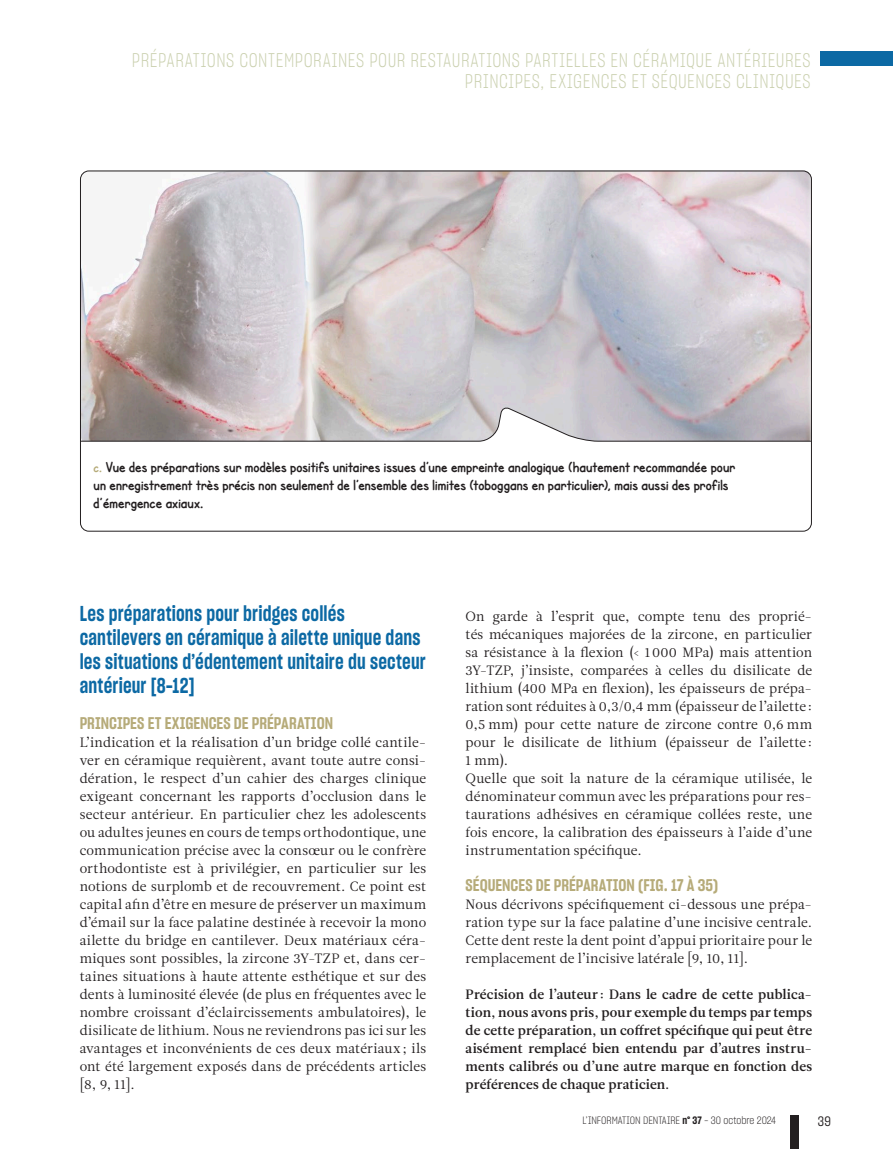
<style>
.page{position:relative;width:893px;height:1149px;background:#fff}
.page>*{position:absolute;margin:0;border:0;box-sizing:border-box;transform-origin:0 0}
._2022-ID-Inter_1{font:21px/24px "Sharp Grotesk Semi Bold 15";letter-spacing:.01em;color:#0c69a4;scale:.91 1}
.t1{font:19.5px/21px "Sharp Grotesk Light 15";letter-spacing:.035em;color:#c9cfad;text-align:right;scale:.9 1}
._2022-ID-Inter_2{font:16.5px "Sharp Grotesk Semi Bold 15";color:#b6ab79}
._2022-ID-Legende{font:700 15px/18px "SF Cartoonist Hand";letter-spacing:.005em;color:#231f20}
._2022-ID-Texte_courant{font:13.5px/18px "Leitura News Roman 1";letter-spacing:.01em;color:#231f20;text-align:justify}
._2022-ID-Texte_courant-2{font:13.5px/18px "Leitura News Roman 3";letter-spacing:.01em;color:#231f20;text-align:justify}
.t2{font:13.5px "Sharp Grotesk Book 15";color:#231f20}
.t3{font:10.5px "Sharp Grotesk Light 15";color:#231f20}
.s1{font-size:13.5px;color:#b6ab79}
.s2{font-family:"Sharp Grotesk Semi Bold 15"}
</style>
<div class="page">
<div style="left:821px;top:51px;width:72px;height:15px;background:#0c69a4"></div>
<div style="left:791px;top:1114px;width:8px;height:34px;background:#231f20"></div>
<img style="left:82px;top:172px;width:728px;height:234px">
<svg style="left:80px;top:406px;width:731px;height:125px"></svg>
<h2 class="t1" style="left:132px;top:48px;width:755px">PRÉPARATIONS CONTEMPORAINES POUR RESTAURATIONS PARTIELLES EN CÉRAMIQUE ANTÉRIEURES<br>PRINCIPES, EXIGENCES ET SÉQUENCES CLINIQUES</h2>
<p class="_2022-ID-Legende" style="left:94px;top:458px;width:643px"><span class="s1">c.</span> Vue des préparations sur modèles positifs unitaires issues d’une empreinte analogique (hautement recommandée pour un enregistrement très précis non seulement de l’ensemble des limites (toboggans en particulier), mais aussi des profils d’émergence axiaux.</p>
<p class="_2022-ID-Inter_1" style="left:80px;top:600px;width:382px">Les préparations pour bridges collés cantilevers en céramique à ailette unique dans les situations d’édentement unitaire du secteur antérieur [8-12]</p>
<p class="_2022-ID-Inter_2" style="left:80px;top:711px;width:255px">PRINCIPES ET EXIGENCES DE PRÉPARATION</p>
<p class="_2022-ID-Texte_courant" style="left:80px;top:733px;width:348px">L’indication et la réalisation d’un bridge collé cantile&shy;ver en céramique requièrent, avant toute autre consi&shy;dération, le respect d’un cahier des charges clinique exigeant concernant les rapports d’occlusion dans le secteur antérieur. En particulier chez les adolescents ou adultes jeunes en cours de temps orthodontique, une communication précise avec la consœur ou le confrère orthodontiste est à privilégier, en particulier sur les notions de surplomb et de recouvrement. Ce point est capital afin d’être en mesure de préserver un maximum d’émail sur la face palatine destinée à recevoir la mono ailette du bridge en cantilever. Deux matériaux céra&shy;miques sont possibles, la zircone 3Y-TZP et, dans cer&shy;taines situations à haute attente esthétique et sur des dents à luminosité élevée (de plus en fréquentes avec le nombre croissant d’éclaircissements ambulatoires), le disilicate de lithium. Nous ne reviendrons pas ici sur les avantages et inconvénients de ces deux matériaux; ils ont été largement exposés dans de précédents articles [8, 9, 11].</p>
<p class="_2022-ID-Texte_courant" style="left:466px;top:607px;width:348px">On garde à l’esprit que, compte tenu des proprié&shy;tés mécaniques majorées de la zircone, en particulier sa résistance à la flexion (&lt; 1000 MPa) mais attention 3Y-TZP, j’insiste, comparées à celles du disilicate de lithium (400 MPa en flexion), les épaisseurs de prépa&shy;ration sont réduites à 0,3/0,4 mm (épaisseur de l’ailette :<br>0,5 mm) pour cette nature de zircone contre 0,6 mm pour le disilicate de lithium (épaisseur de l’ailette:<br>1 mm).</p>
<p class="_2022-ID-Texte_courant" style="left:466px;top:769px;width:348px">Quelle que soit la nature de la céramique utilisée, le dénominateur commun avec les préparations pour res&shy;taurations adhésives en céramique collées reste, une fois encore, la calibration des épaisseurs à l’aide d’une instrumentation spécifique.</p>
<p class="_2022-ID-Inter_2" style="left:466px;top:873px;width:254px">SÉQUENCES DE PRÉPARATION (FIG. 17 À 35)</p>
<p class="_2022-ID-Texte_courant" style="left:466px;top:895px;width:348px">Nous décrivons spécifiquement ci-dessous une prépa&shy;ration type sur la face palatine d’une incisive centrale.<br>Cette dent reste la dent point d’appui prioritaire pour le remplacement de l’incisive latérale [9, 10, 11].</p>
<p class="_2022-ID-Texte_courant-2" style="left:466px;top:985px;width:348px">Précision de l’auteur : Dans le cadre de cette publica&shy;tion, nous avons pris, pour exemple du temps par temps de cette préparation, un coffret spécifique qui peut être aisément remplacé bien entendu par d’autres instru&shy;ments calibrés ou d’une autre marque en fonction des préférences de chaque praticien.</p>
<p class="t3" style="left:582px;top:1112px;width:195px">L’INFORMATION DENTAIRE <span class="s2">n° 37</span> - 30 octobre 2024</p>
<p class="t2" style="left:818px;top:1111px;width:15px">39</p>
</div>
